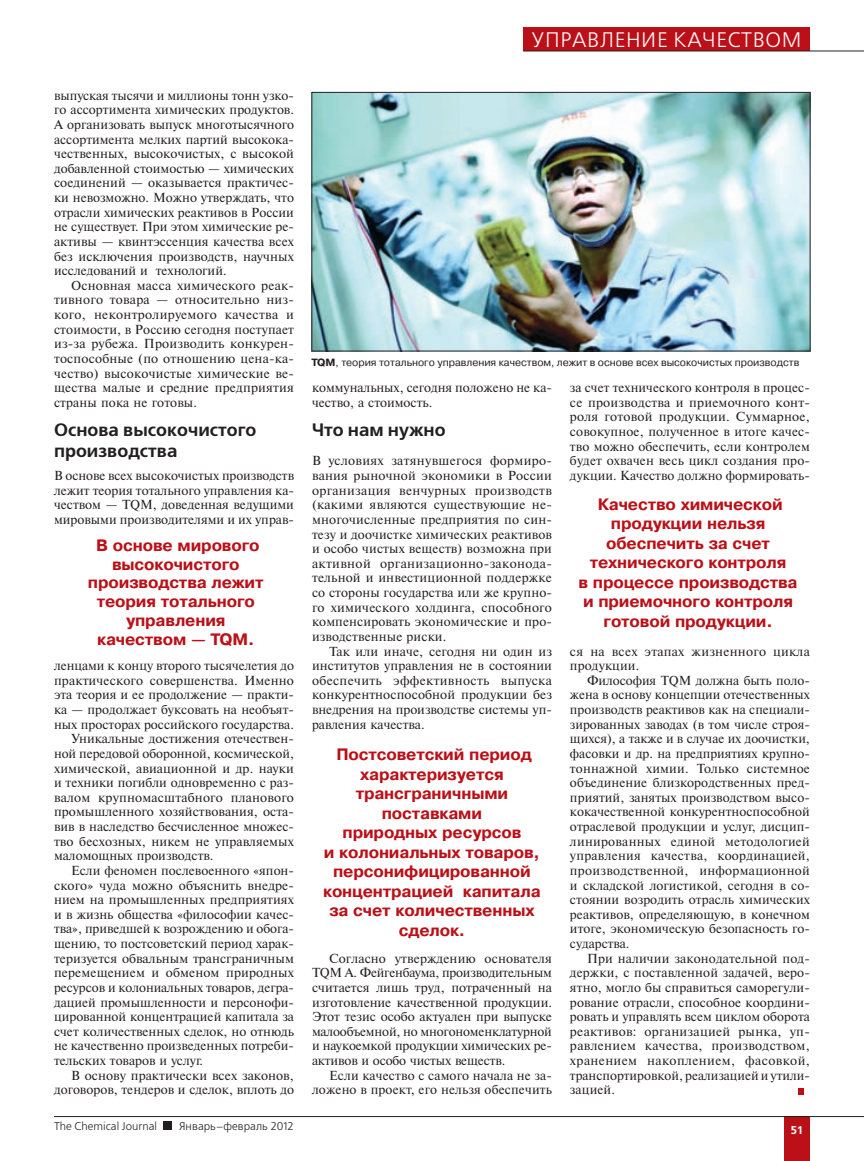
<style>
.page{position:relative;width:864px;height:1161px;background:#fff}
.page>*{position:absolute;margin:0;border:0;box-sizing:border-box;transform-origin:0 0}
.t1{font:21px "Free Set C";letter-spacing:.03em;color:#fff}
.t2{font:700 18px/21px "Free Set C";color:#231f20}
.t3{font:700 16.5px/19.5px "Pragmatica C";letter-spacing:-.01em;color:#bb1018;text-align:center}
.t4{font:13.05px/14.7px "Newton C";color:#231f20;text-align:justify}
.t5{font:13.05px/14.7px "Newton C";letter-spacing:.02em;color:#231f20}
.t6{font:11.25px "Free Set C";color:#231f20}
.t7{font:700 11.25px "Free Set C";color:#fff}
.t8{font:10.5px "Pragmatica C";color:#231f20}
.s1{font-weight:700}
</style>
<div class="page">
<svg style="left:798px;top:1088px;width:5px;height:6px"></svg>
<img style="left:313px;top:94px;width:495px;height:255px">
<div style="left:311px;top:92px;width:499px;height:259px;border:1px solid #231f20"></div>
<div style="left:783px;top:1116px;width:26px;height:45px;background:#bb1018"></div>
<hr style="left:54px;top:1116px;width:755px;height:1px;background:#231f20">
<hr style="left:809px;top:1116px;width:54px;height:1px;background:#231f20">
<div style="left:164px;top:1121px;width:8px;height:9px;background:#231f20"></div>
<div style="left:523px;top:27px;width:286px;height:24px;background:#bb1018"></div>
<hr style="left:523px;top:51px;width:286px;height:1px;background:#231f20">
<hr style="left:809px;top:51px;width:54px;height:1px;background:#231f20">
<h1 class="t1" style="left:531px;top:31px;width:271px">УПРАВЛЕНИЕ КАЧЕСТВОМ</h1>
<p class="t4" style="left:54px;top:89px;width:241px">выпуская тысячи и миллионы тонн узко&shy;го ассортимента химических продуктов.<br>А организовать выпуск многотысячного ассортимента мелких партий высокока&shy;чественных, высокочистых, с высокой добавленной стоимостью — химических соединений — оказывается практичес&shy;ки невозможно. Можно утверждать, что отрасли химических реактивов в России не существует. При этом химические ре&shy;активы — квинтэссенция качества всех без исключения производств, научных исследований и технологий.</p>
<p class="t4" style="left:54px;top:279px;width:241px;text-indent:17px">Основная масса химического реак&shy;тивного товара — относительно низ&shy;кого, неконтролируемого качества и стоимости, в Россию сегодня поступает из-за рубежа. Производить конкурен&shy;тоспособные (по отношению цена-ка&shy;чество) высокочистые химические ве&shy;щества малые и средние предприятия страны пока не готовы.</p>
<h2 class="t2" style="left:54px;top:421px;width:204px">Основа высокочистого производства</h2>
<p class="t4" style="left:54px;top:469px;width:241px">В основе всех высокочистых производств лежит теория тотального управления ка&shy;чеством — TQM, доведенная ведущими мировыми производителями и их управ-</p>
<p class="t3" style="left:88px;top:537px;width:177px;line-height:18.8px">В основе мирового высокочистого производства лежит теория тотального управления качеством — TQM.</p>
<p class="t4" style="left:54px;top:659px;width:241px">ленцами к концу второго тысячелетия до</p>
<p class="t4" style="left:54px;top:674px;width:241px">практического совершенства. Именно</p>
<p class="t4" style="left:54px;top:689px;width:241px">эта теория и ее продолжение — практи-</p>
<p class="t4" style="left:54px;top:703px;width:241px">ка — продолжает буксовать на необъят-</p>
<p class="t4" style="left:54px;top:718px;width:241px">ных просторах российского государства.</p>
<p class="t4" style="left:71px;top:732px;width:224px">Уникальные достижения отечествен-</p>
<p class="t4" style="left:54px;top:747px;width:241px">ной передовой оборонной, космической,</p>
<p class="t4" style="left:54px;top:762px;width:241px">химической, авиационной и др. науки</p>
<p class="t4" style="left:54px;top:776px;width:241px">и техники погибли одновременно с раз-</p>
<p class="t4" style="left:54px;top:791px;width:241px">валом крупномасштабного планового</p>
<p class="t4" style="left:54px;top:806px;width:241px">промышленного хозяйствования, оста-</p>
<p class="t4" style="left:54px;top:820px;width:241px">вив в наследство бесчисленное множес-</p>
<p class="t4" style="left:54px;top:835px;width:241px">тво бесхозных, никем не управляемых</p>
<p class="t4" style="left:54px;top:849px;width:161px">маломощных производств.</p>
<p class="t4" style="left:71px;top:864px;width:224px">Если феномен послевоенного «япон-</p>
<p class="t4" style="left:54px;top:879px;width:241px">ского» чуда можно объяснить внедре-</p>
<p class="t4" style="left:54px;top:893px;width:241px">нием на промышленных предприятиях</p>
<p class="t4" style="left:54px;top:908px;width:241px">и в жизнь общества «философии качес-</p>
<p class="t4" style="left:54px;top:923px;width:241px">тва», приведшей к возрождению и обога-</p>
<p class="t4" style="left:54px;top:937px;width:241px">щению, то постсоветский период харак-</p>
<p class="t4" style="left:54px;top:952px;width:241px">теризуется обвальным трансграничным</p>
<p class="t4" style="left:54px;top:966px;width:241px">перемещением и обменом природных</p>
<p class="t4" style="left:54px;top:981px;width:241px">ресурсов и колониальных товаров, дегра-</p>
<p class="t4" style="left:54px;top:996px;width:241px">дацией промышленности и персонофи-</p>
<p class="t4" style="left:54px;top:1010px;width:241px">цированной концентрацией капитала за</p>
<p class="t4" style="left:54px;top:1025px;width:241px">счет количественных сделок, но отнюдь</p>
<p class="t4" style="left:54px;top:1040px;width:241px">не качественно произведенных потреби-</p>
<p class="t4" style="left:54px;top:1054px;width:150px">тельских товаров и услуг.</p>
<p class="t4" style="left:71px;top:1069px;width:224px">В основу практически всех законов,</p>
<p class="t4" style="left:54px;top:1083px;width:241px">договоров, тендеров и сделок, вплоть до</p>
<p class="t8" style="left:311px;top:358px;width:489px"><span class="s1">TQM</span>, теория тотального управления качеством, лежит в основе всех высокочистых производств</p>
<p class="t4" style="left:312px;top:381px;width:241px">коммунальных, сегодня положено не ка&shy;чество, а стоимость.</p>
<h2 class="t2" style="left:312px;top:421px;width:135px">Что нам нужно</h2>
<p class="t4" style="left:312px;top:455px;width:241px">В условиях затянувшегося формиро&shy;вания рыночной экономики в России организация венчурных производств (какими являются существующие не&shy;многочисленные предприятия по син&shy;тезу и доочистке химических реактивов и особо чистых веществ) возможна при активной организационно-законода&shy;тельной и инвестиционной поддержке со стороны государства или же крупно&shy;го химического холдинга, способного компенсировать экономические и про&shy;изводственные риски.</p>
<p class="t4" style="left:312px;top:645px;width:241px;text-indent:17px">Так или иначе, сегодня ни один из институтов управления не в состоянии обеспечить эффективность выпуска конкурентноспособной продукции без внедрения на производстве системы уп&shy;равления качества.</p>
<p class="t3" style="left:323px;top:746px;width:219px">Постсоветский период характеризуется трансграничными поставками<br>природных ресурсов<br>и колониальных товаров, персонифицированной концентрацией капитала за счет количественных сделок.</p>
<p class="t4" style="left:312px;top:952px;width:241px;text-indent:17px">Согласно утверждению основателя TQM А. Фейгенбаума, производительным считается лишь труд, потраченный на изготовление качественной продукции.<br>Этот тезис особо актуален при выпуске малообъемной, но многономенклатурной и наукоемкой продукции химических ре&shy;активов и особо чистых веществ.</p>
<p class="t4" style="left:312px;top:1069px;width:241px;text-align:right">Если качество с самого начала не за&shy;ложено в проект, его нельзя обеспечить</p>
<p class="t4" style="left:569px;top:381px;width:241px">за счет технического контроля в процес&shy;се производства и приемочного конт&shy;роля готовой продукции. Суммарное, совокупное, полученное в итоге качес&shy;тво можно обеспечить, если контролем будет охвачен весь цикл создания про&shy;дукции. Качество должно формировать-</p>
<p class="t3" style="left:578px;top:496px;width:220px">Качество химической продукции нельзя обеспечить за счет технического контроля<br>в процессе производства и приемочного контроля готовой продукции.</p>
<p class="t5" style="left:569px;top:645px;width:241px">ся на всех этапах жизненного цикла продукции.</p>
<p class="t4" style="left:569px;top:674px;width:241px;text-indent:17px">Философия TQM должна быть поло&shy;жена в основу концепции отечественных производств реактивов как на специали&shy;зированных заводах (в том числе строя&shy;щихся), а также и в случае их доочистки, фасовки и др. на предприятиях крупно&shy;тоннажной химии. Только системное объединение близкородственных пред&shy;приятий, занятых производством высо&shy;кокачественной конкурентноспособной отраслевой продукции и услуг, дисцип&shy;линированных единой методологией управления качества, координацией, производственной, информационной и складской логистикой, сегодня в со&shy;стоянии возродить отрасль химических реактивов, определяющую, в конечном итоге, экономическую безопасность го&shy;сударства.</p>
<p class="t4" style="left:569px;top:952px;width:241px;text-indent:17px">При наличии законодательной под - держки, с поставленной задачей, веро&shy;ятно, могло бы справиться саморегули&shy;рование отрасли, способное координи&shy;ровать и управлять всем циклом оборота реактивов: организацией рынка, уп&shy;равлением качества, производством, хранением накоплением, фасовкой, транспортировкой, реализацией и утили&shy;зацией.</p>
<p class="t6" style="left:54px;top:1121px;width:104px">The Chemical Journal</p>
<p class="t6" style="left:179px;top:1121px;width:116px">Январь–февраль 2012</p>
<p class="t7" style="left:790px;top:1125px;width:13px">51</p>
</div>
